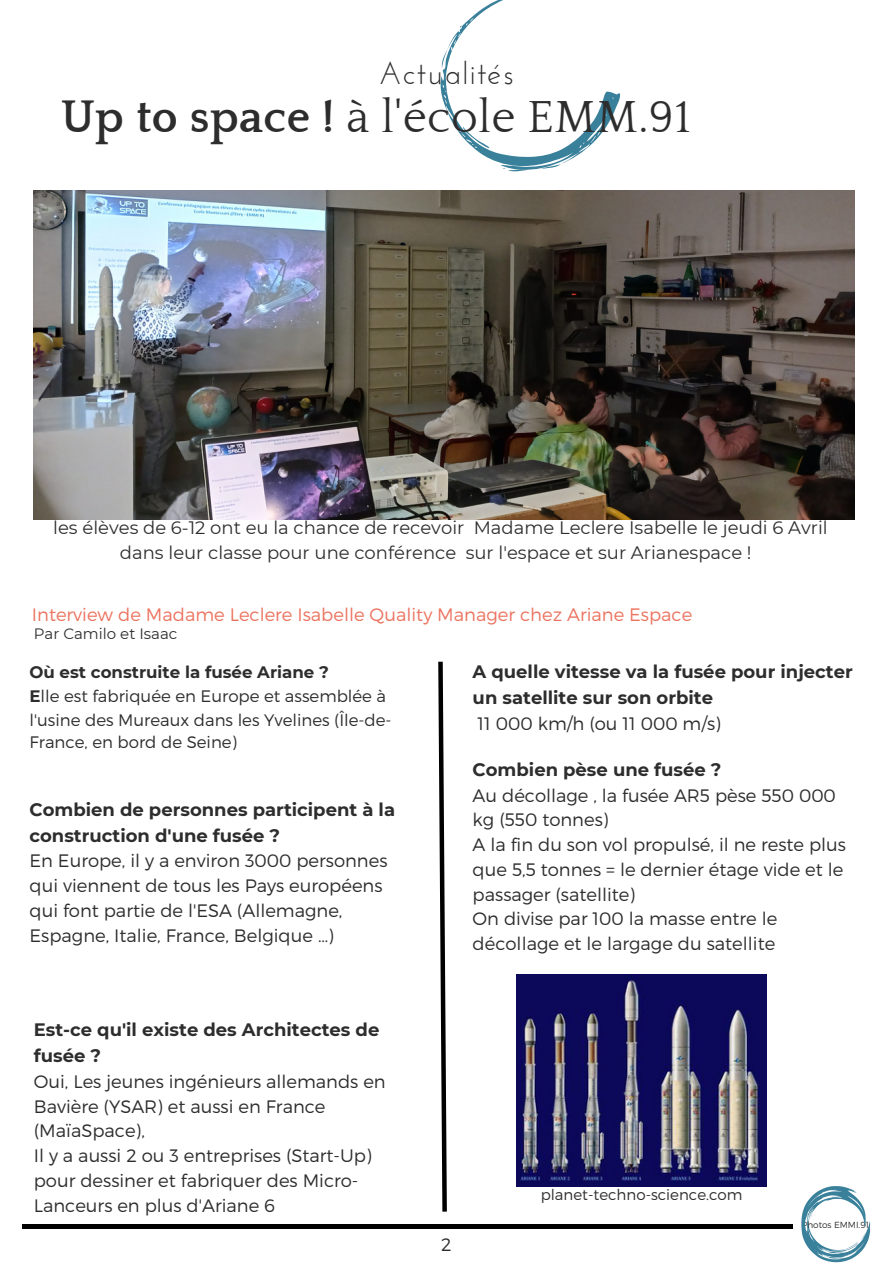
<style>
.page{position:relative;width:893px;height:1264px;background:#fff}
.page>*{position:absolute;margin:0;border:0;box-sizing:border-box;transform-origin:0 0}
.t1{font:46.05px "Quattrocento";letter-spacing:.01em;color:#2d2d2e}
.t2{font:31.05px "Josefin Sans";letter-spacing:.05em;color:#2d2d2e}
.t3{font:300 18px/24.8px "Montserrat";color:#2d2d2e}
.t4{font:700 18px/25.8px "Montserrat";color:#2d2d2e}
.t5{font:18px/24.8px "Montserrat";color:#2d2d2e;text-align:center}
.t6{font:300 18px "Montserrat";color:#ec735f}
.t7{font:300 16.65px/23.2px "Montserrat";color:#2d2d2e}
.t8{font:300 15px "Montserrat";color:#2d2d2e}
.t9{font:15px "Montserrat";color:#2d2d2e}
.t10{font:300 8.85px "Montserrat";color:#2d2d2e}
.s1{font-weight:700}
</style>
<div class="page">
<svg style="left:440px;top:0;width:180px;height:171px"></svg>
<img style="left:516px;top:974px;width:250px;height:211px">
<img style="left:34px;top:191px;width:820px;height:328px">
<svg style="left:438px;top:661px;width:9px;height:551px"></svg>
<hr style="left:23px;top:1224px;width:770px;height:4px;background:#000">
<svg style="left:801px;top:1186px;width:69px;height:76px"></svg>
<h2 class="t2" style="left:378px;top:60px;width:137px">Actualités</h2>
<h1 class="t1" style="left:61px;top:92px;width:631px"><span class="s1">Up to space !</span> à l'école EMM.91</h1>
<p class="t5" style="left:53px;top:515px;width:776px">les élèves de 6-12 ont eu la chance de recevoir Madame Leclere Isabelle le jeudi 6 Avril dans leur classe pour une conférence sur l'espace et sur Arianespace !</p>
<p class="t6" style="left:32px;top:602px;width:661px">Interview de Madame Leclere Isabelle Quality Manager chez Ariane Espace</p>
<p class="t9" style="left:34px;top:624px;width:145px">Par Camilo et Isaac</p>
<p class="t7" style="left:30px;top:660px;width:363px"><span class="s1">Où est construite la fusée Ariane ?<br>E</span>lle est fabriquée en Europe et assemblée à l'usine des Mureaux dans les Yvelines (Île-de-France, en bord de Seine)</p>
<p class="t4" style="left:30px;top:796px;width:367px">Combien de personnes participent à la construction d'une fusée ?</p>
<p class="t3" style="left:30px;top:847px;width:359px">En Europe, il y a environ 3000 personnes qui viennent de tous les Pays européens qui font partie de l'ESA (Allemagne, Espagne, Italie, France, Belgique …)</p>
<p class="t4" style="left:34px;top:1016px;width:347px">Est-ce qu'il existe des Architectes de fusée ?</p>
<p class="t3" style="left:34px;top:1068px;width:353px">Oui, Les jeunes ingénieurs allemands en<br>Bavière (YSAR) et aussi en France (MaïaSpace),<br>Il y a aussi 2 ou 3 entreprises (Start-Up) pour dessiner et fabriquer des Micro-<br>Lanceurs en plus d'Ariane 6</p>
<p class="t4" style="left:472px;top:658px;width:381px">A quelle vitesse va la fusée pour injecter un satellite sur son orbite</p>
<p class="t3" style="left:477px;top:710px;width:245px">11 000 km/h (ou 11 000 m/s)</p>
<p class="t4" style="left:472px;top:756px;width:250px">Combien pèse une fusée ?</p>
<p class="t3" style="left:472px;top:782px;width:375px">Au décollage , la fusée AR5 pèse 550 000 kg (550 tonnes)<br>A la fin du son vol propulsé, il ne reste plus que 5,5 tonnes = le dernier étage vide et le passager (satellite)<br>On divise par 100 la masse entre le décollage et le largage du satellite</p>
<p class="t3" style="left:441px;top:1231px;width:12px">2</p>
<p class="t8" style="left:540px;top:1185px;width:203px">planet-techno-science.com</p>
<p class="t10" style="left:801px;top:1218px;width:69px">Photos EMMI.91</p>
</div>
